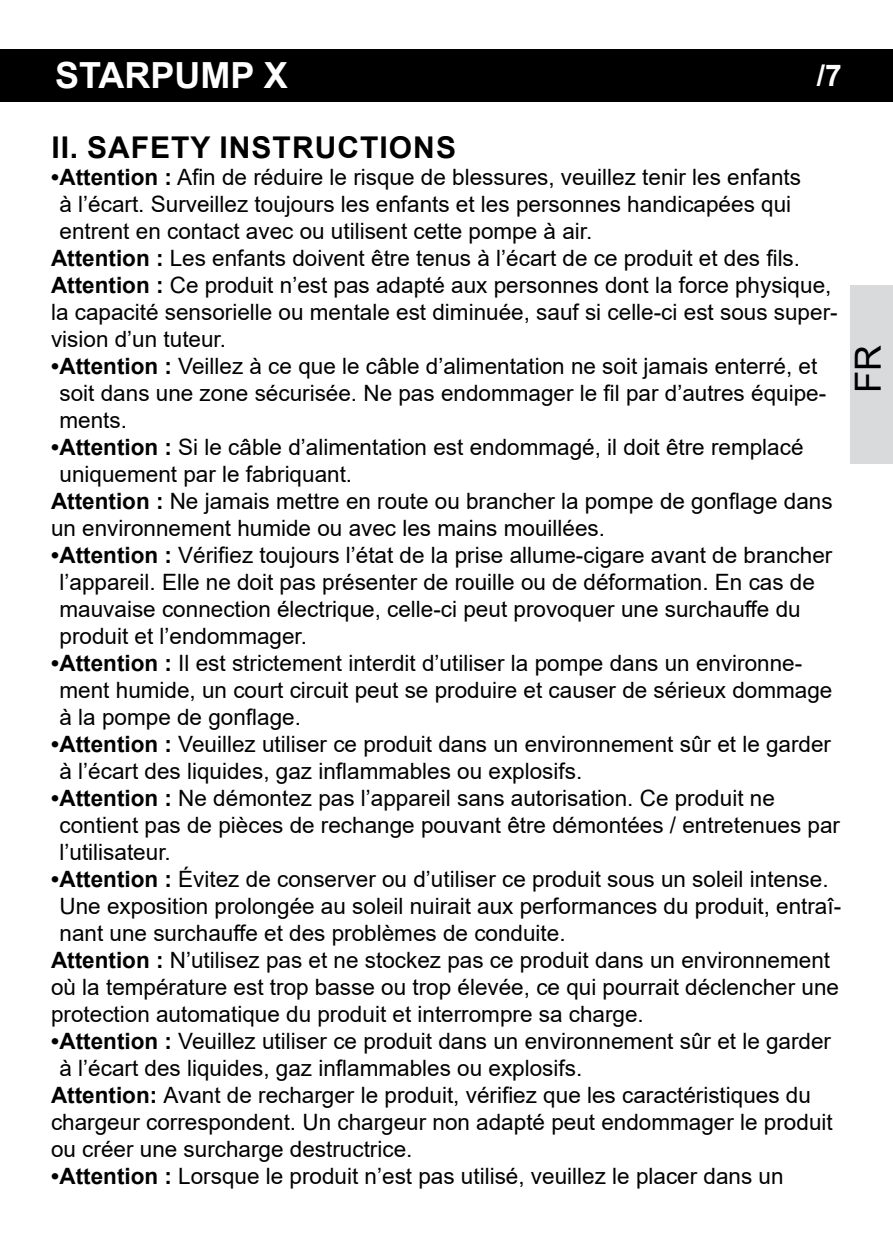
<style>
.page{position:relative;width:893px;height:1259px;background:#fff}
.page>*{position:absolute;margin:0;border:0;box-sizing:border-box;transform-origin:0 0}
.t1{font:700 36px "Arial";color:#fff}
.t2{font:36px "Arial";color:#000}
.t3{font:700 30px "Arial";letter-spacing:.035em;color:#000}
.t4{font:700 30px "Arial";color:#fff}
.t5{font:22.5px/27px "Arial";color:#000}
.s1{font-weight:700}
</style>
<div class="page">
<div style="left:0;top:49px;width:893px;height:53px;background:#000"></div>
<div style="left:850px;top:285px;width:43px;height:178px;background:#d9dadb"></div>
<h1 class="t1" style="left:55px;top:50px;width:234px">STARPUMP X</h1>
<h2 class="t4" style="left:817px;top:54px;width:27px">/7</h2>
<h2 class="t3" style="left:52px;top:126px;width:406px">II. Safety Instructions</h2>
<p class="t5" style="left:51px;top:163px;width:752px"><span class="s1">• Attention :</span> Afin de réduire le risque de blessures, veuillez tenir les enfants</p>
<p class="t5" style="left:60px;top:190px;width:733px">à l’écart. Surveillez toujours les enfants et les personnes handicapées qui</p>
<p class="t5" style="left:60px;top:217px;width:534px">entrent en contact avec ou utilisent cette pompe à air.</p>
<p class="t5" style="left:51px;top:244px;width:751px"><span class="s1">Attention :</span> Les enfants doivent être tenus à l’écart de ce produit et des fils.</p>
<p class="t5" style="left:51px;top:271px;width:782px"><span class="s1">Attention :</span> Ce produit n’est pas adapté aux personnes dont la force physique,</p>
<p class="t5" style="left:51px;top:298px;width:788px">la capacité sensorielle ou mentale est diminuée, sauf si celle-ci est sous super-</p>
<p class="t5" style="left:51px;top:325px;width:177px">vision d’un tuteur.</p>
<p class="t5" style="left:60px;top:352px;width:768px;text-indent:-9px"><span class="s1">• Attention :</span> Veillez à ce que le câble d’alimentation ne soit jamais enterré, et soit dans une zone sécurisée. Ne pas endommager le fil par d’autres équipe&shy;ments.</p>
<p class="t5" style="left:51px;top:433px;width:754px"><span class="s1">• Attention :</span> Si le câble d’alimentation est endommagé, il doit être remplacé</p>
<p class="t5" style="left:60px;top:460px;width:294px">uniquement par le fabriquant.</p>
<p class="t5" style="left:51px;top:487px;width:783px"><span class="s1">Attention :</span> Ne jamais mettre en route ou brancher la pompe de gonflage dans</p>
<p class="t5" style="left:51px;top:514px;width:555px">un environnement humide ou avec les mains mouillées.</p>
<p class="t5" style="left:60px;top:541px;width:774px;text-indent:-9px"><span class="s1">• Attention :</span> Vérifiez toujours l’état de la prise allume-cigare avant de brancher l’appareil. Elle ne doit pas présenter de rouille ou de déformation. En cas de mauvaise connection électrique, celle-ci peut provoquer une surchauffe du produit et l’endommager.</p>
<p class="t5" style="left:60px;top:649px;width:774px;text-indent:-9px"><span class="s1">• Attention :</span> Il est strictement interdit d’utiliser la pompe dans un environne&shy;ment humide, un court circuit peut se produire et causer de sérieux dommage à la pompe de gonflage.</p>
<p class="t5" style="left:60px;top:730px;width:773px;text-indent:-9px"><span class="s1">• Attention :</span> Veuillez utiliser ce produit dans un environnement sûr et le garder à l’écart des liquides, gaz inflammables ou explosifs.</p>
<p class="t5" style="left:60px;top:784px;width:782px;text-indent:-9px"><span class="s1">• Attention :</span> Ne démontez pas l’appareil sans autorisation. Ce produit ne contient pas de pièces de rechange pouvant être démontées / entretenues par l’utilisateur.</p>
<p class="t5" style="left:51px;top:865px;width:779px"><span class="s1">• Attention :</span> Évitez de conserver ou d’utiliser ce produit sous un soleil intense.</p>
<p class="t5" style="left:60px;top:892px;width:783px">Une exposition prolongée au soleil nuirait aux performances du produit, entraî-</p>
<p class="t5" style="left:60px;top:919px;width:508px">nant une surchauffe et des problèmes de conduite.</p>
<p class="t5" style="left:51px;top:946px;width:781px"><span class="s1">Attention :</span> N’utilisez pas et ne stockez pas ce produit dans un environnement</p>
<p class="t5" style="left:51px;top:973px;width:789px">où la température est trop basse ou trop élevée, ce qui pourrait déclencher une</p>
<p class="t5" style="left:51px;top:1000px;width:594px">protection automatique du produit et interrompre sa charge.</p>
<p class="t5" style="left:51px;top:1027px;width:782px"><span class="s1">• Attention :</span> Veuillez utiliser ce produit dans un environnement sûr et le garder</p>
<p class="t5" style="left:60px;top:1054px;width:524px">à l’écart des liquides, gaz inflammables ou explosifs.</p>
<p class="t5" style="left:51px;top:1081px;width:761px"><span class="s1">Attention:</span> Avant de recharger le produit, vérifiez que les caractéristiques du</p>
<p class="t5" style="left:51px;top:1108px;width:783px">chargeur correspondent. Un chargeur non adapté peut endommager le produit</p>
<p class="t5" style="left:51px;top:1135px;width:363px">ou créer une surcharge destructrice.</p>
<p class="t5" style="left:51px;top:1162px;width:734px"><span class="s1">• Attention :</span> Lorsque le produit n’est pas utilisé, veuillez le placer dans un</p>
<h1 class="t2" style="left:843px;top:393px;width:49px;rotate:-90deg">FR</h1>
</div>
